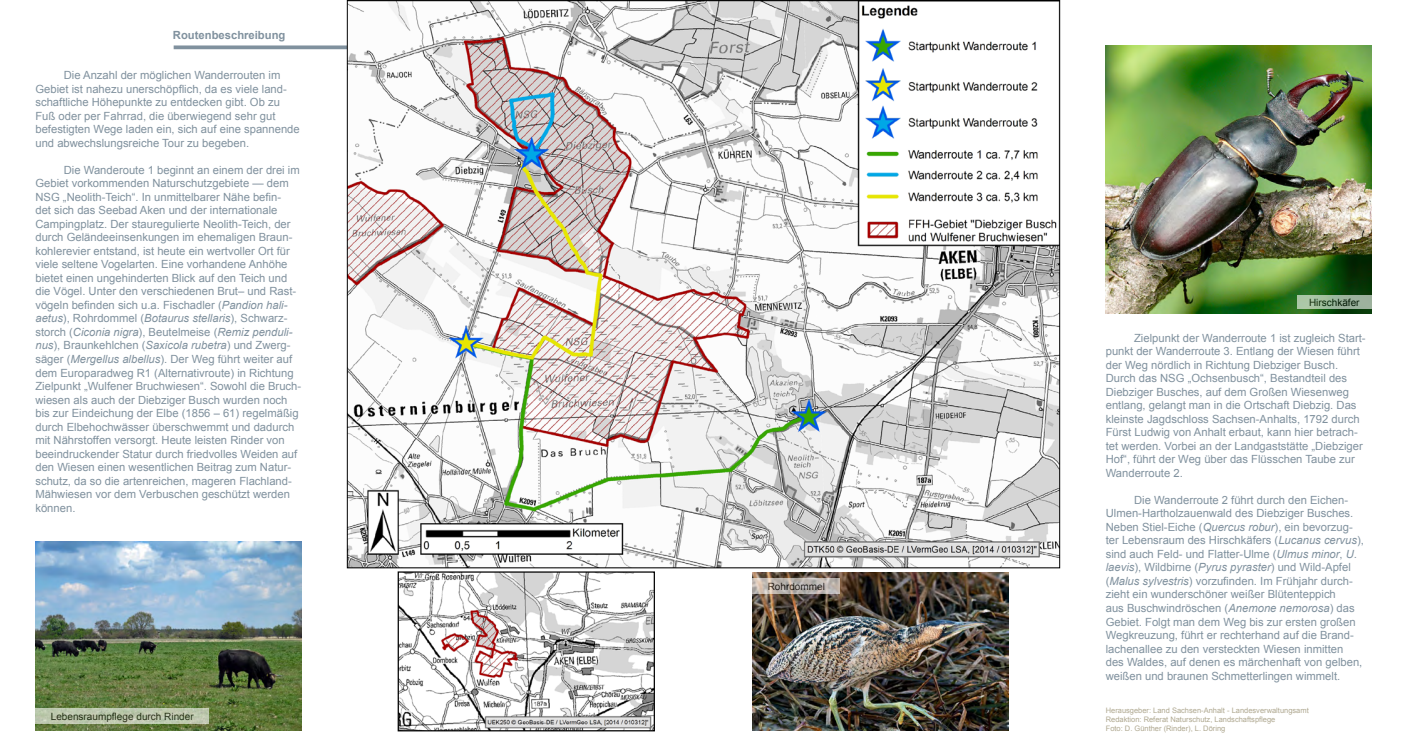
<style>
.page{position:relative;width:1407px;height:745px;background:#fff}
.page>*{position:absolute;margin:0;border:0;box-sizing:border-box;transform-origin:0 0}
.t1{font:11.25px/13.5px "Arial";color:#80919e}
.t2{font:700 11.25px "Arial";color:#80919e}
.t3{font:10px "Arial";color:#000}
.t4{font:7.5px/9px "Arial";color:#afa890}
.s1{font-style:italic}
</style>
<div class="page">
<svg style="left:174px;top:45px;width:173px;height:4px"></svg>
<img style="left:35px;top:541px;width:266px;height:189px">
<svg style="left:35px;top:707px;width:174px;height:16px;fill:#bdc8ae"></svg>
<img style="left:1106px;top:45px;width:265px;height:269px">
<svg style="left:1297px;top:295px;width:74px;height:14px"></svg>
<img style="left:349px;top:2px;width:709px;height:563px">
<img style="left:400px;top:573px;width:253px;height:156px">
<div style="left:398px;top:571px;width:257px;height:160px;border:1px solid #000"></div>
<img style="left:753px;top:572px;width:256px;height:158px">
<svg style="left:753px;top:578px;width:87px;height:15px"></svg>
<p class="t2" style="left:173px;top:28px;width:114px">Routenbeschreibung</p>
<p class="t1" style="left:35px;top:68px;width:266px;text-indent:28px">Die Anzahl der möglichen Wanderrouten im Gebiet ist nahezu unerschöpflich, da es viele land&shy;schaftliche Höhepunkte zu entdecken gibt. Ob zu Fuß oder per Fahrrad, die überwiegend sehr gut befestigten Wege laden ein, sich auf eine spannende und abwechslungsreiche Tour zu begeben.</p>
<p class="t1" style="left:35px;top:163px;width:267px;text-indent:28px">Die Wanderoute 1 beginnt an einem der drei im Gebiet vorkommenden Naturschutzgebiete — dem NSG „Neolith-Teich“. In unmittelbarer Nähe befin-<br>det sich das Seebad Aken und der internationale Campingplatz. Der stauregulierte Neolith-Teich, der durch Geländeeinsenkungen im ehemaligen Braun&shy;kohlerevier entstand, ist heute ein wertvoller Ort für viele seltene Vogelarten. Eine vorhandene Anhöhe bietet einen ungehinderten Blick auf den Teich und die Vögel. Unter den verschiedenen Brut– und Rast&shy;vögeln befinden sich u.a. Fischadler (<span class="s1">Pandion hali&shy;aetus</span>), Rohrdommel (<span class="s1">Botaurus stellaris</span>), Schwarz&shy;storch (<span class="s1">Ciconia nigra</span>), Beutelmeise (<span class="s1">Remiz penduli&shy;nus</span>), Braunkehlchen (<span class="s1">Saxicola rubetra</span>) und Zwerg&shy;säger (<span class="s1">Mergellus albellus</span>). Der Weg führt weiter auf dem Europaradweg R1 (Alternativroute) in Richtung Zielpunkt „Wulfener Bruchwiesen“. Sowohl die Bruch&shy;wiesen als auch der Diebziger Busch wurden noch bis zur Eindeichung der Elbe (1856 – 61) regelmäßig durch Elbehochwässer überschwemmt und dadurch mit Nährstoffen versorgt. Heute leisten Rinder von beeindruckender Statur durch friedvolles Weiden auf den Wiesen einen wesentlichen Beitrag zum Natur&shy;schutz, da so die artenreichen, mageren Flachland-Mähwiesen vor dem Verbuschen geschützt werden können.</p>
<p class="t3" style="left:51px;top:709px;width:144px">Lebensraumpflege durch Rinder</p>
<p class="t3" style="left:768px;top:579px;width:59px">Rohrdommel</p>
<p class="t3" style="left:1309px;top:295px;width:52px">Hirschkäfer</p>
<p class="t1" style="left:1106px;top:331px;width:261px;text-indent:28px">Zielpunkt der Wanderroute 1 ist zugleich Start&shy;punkt der Wanderroute 3. Entlang der Wiesen führt der Weg nördlich in Richtung Diebziger Busch.<br>Durch das NSG „Ochsenbusch“, Bestandteil des Diebziger Busches, auf dem Großen Wiesenweg entlang, gelangt man in die Ortschaft Diebzig. Das kleinste Jagdschloss Sachsen-Anhalts, 1792 durch Fürst Ludwig von Anhalt erbaut, kann hier betrach&shy;tet werden. Vorbei an der Landgaststätte „Diebziger Hof“, führt der Weg über das Flüsschen Taube zur Wanderroute 2.</p>
<p class="t1" style="left:1106px;top:493px;width:260px;text-indent:28px">Die Wanderroute 2 führt durch den Eichen-Ulmen-Hartholzauenwald des Diebziger Busches.<br>Neben Stiel-Eiche (<span class="s1">Quercus robur</span>), ein bevorzug&shy;ter Lebensraum des Hirschkäfers (<span class="s1">Lucanus cervus</span>), sind auch Feld- und Flatter-Ulme (<span class="s1">Ulmus minor</span>, <span class="s1">U. laevis</span>), Wildbirne (<span class="s1">Pyrus pyraster</span>) und Wild-Apfel (<span class="s1">Malus sylvestris</span>) vorzufinden. Im Frühjahr durch&shy;zieht ein wunderschöner weißer Blütenteppich<br>aus Buschwindröschen (<span class="s1">Anemone nemorosa</span>) das Gebiet. Folgt man dem Weg bis zur ersten großen Wegkreuzung, führt er rechterhand auf die Brand&shy;lachenallee zu den versteckten Wiesen inmitten des Waldes, auf denen es märchenhaft von gelben, weißen und braunen Schmetterlingen wimmelt.</p>
<p class="t4" style="left:1106px;top:705px;width:205px">Herausgeber: Land Sachsen-Anhalt - Landesverwaltungsamt<br>Redaktion: Referat Naturschutz, Landschaftspflege<br>Foto: D. Günther (Rinder), L. Döring</p>
</div>
